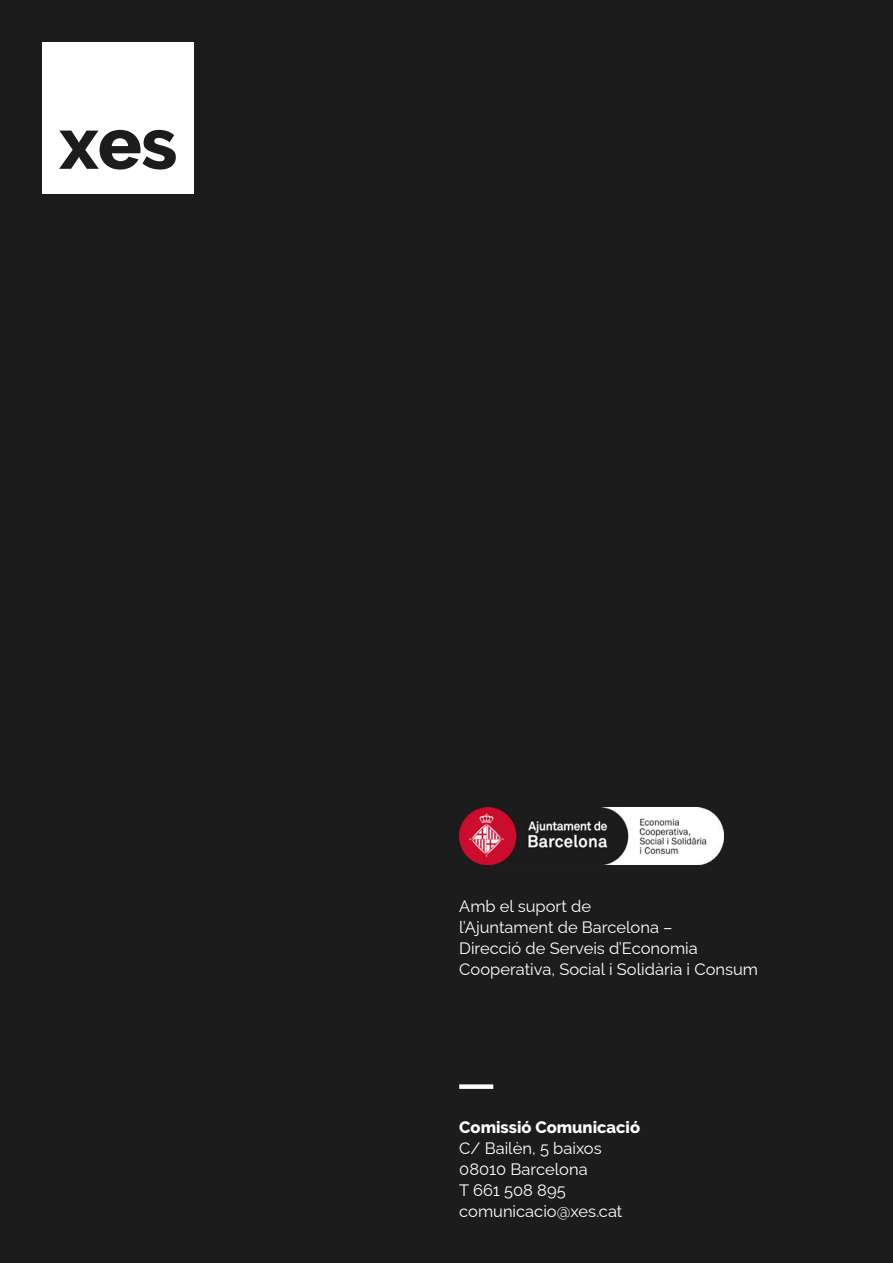
<style>
.page{position:relative;width:893px;height:1263px;background:#1c1c1c}
.page>*{position:absolute;margin:0;border:0;box-sizing:border-box;transform-origin:0 0}
.t1{font:800 72.9px "Raleway";color:#1c1c1c}
.t2{font:16.5px/21px "Raleway";color:#fff}
.t3{font:800 16.5px "Raleway";color:#fff}
</style>
<div class="page">
<div style="left:459px;top:1084px;width:34px;height:5px;background:#fff"></div>
<img style="left:459px;top:807px;width:265px;height:57px">
<div style="left:43px;top:43px;width:151px;height:151px;background:#fff"></div>
<h1 class="t1" style="left:59px;top:102px;width:120px">xes</h1>
<p class="t2" style="left:459px;top:893px;width:300px">Amb el suport de<br>l’Ajuntament de Barcelona –<br>Direcció de Serveis d’Economia<br>Cooperativa, Social i Solidària i Consum</p>
<p class="t3" style="left:459px;top:1117px;width:182px">Comissió Comunicació</p>
<p class="t2" style="left:459px;top:1135px;width:165px">C/ Bailèn, 5 baixos<br>08010 Barcelona<br>T 661 508 895 comunicacio@xes.cat</p>
</div>
